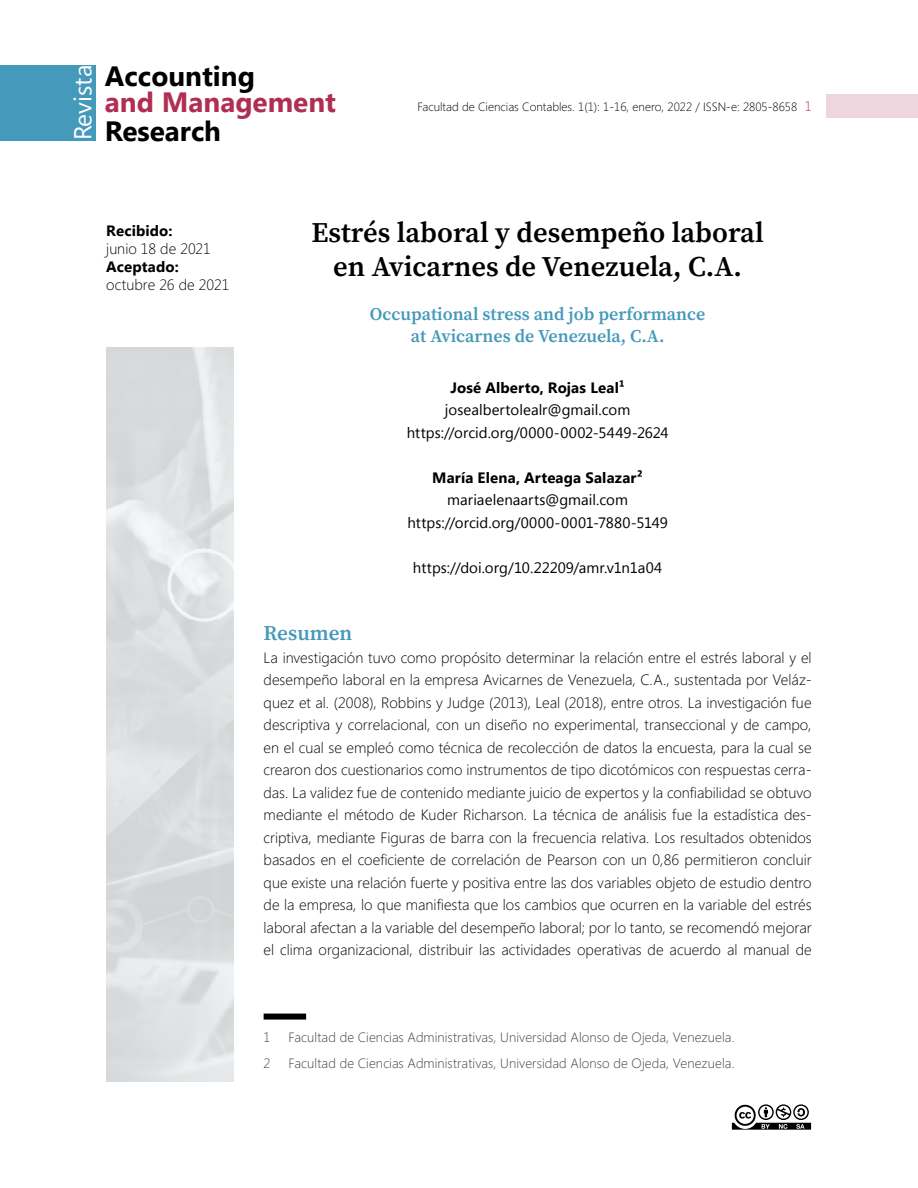
<style>
.page{position:relative;width:918px;height:1188px;background:#fff}
.page>*{position:absolute;margin:0;border:0;box-sizing:border-box;transform-origin:0 0}
.t1{font:28.5px/34.2px "Source Serif Variable";color:#000;text-align:center}
.t2{font:700 27.9px "Segoe UI";color:#000}
.t3{font:700 27.9px "Segoe UI";color:#b02e54}
.t4{font:24.45px "Segoe UI";color:#fff}
.t5{font:21px "Source Serif Variable";letter-spacing:-.005em;color:#4599ba}
.t6{font:18px/22.5px "Source Serif Variable";color:#4599ba;text-align:center}
.t7{font:300 15px/22.5px "Segoe";color:#000;text-align:justify}
.t8{font:15px/22.5px "Segoe UI";letter-spacing:.005em;color:#000;text-align:center}
.t9{font:700 15px "Segoe UI";letter-spacing:.01em;color:#000}
.t10{font:300 13.5px "Segoe";letter-spacing:.005em;color:#414042}
.t11{font:300 12px "Segoe";color:#000}
.s1{font-size:13.5px;color:#b12f55}
</style>
<div class="page">
<svg style="left:731px;top:1104px;width:81px;height:26px"></svg>
<div style="left:827px;top:94px;width:91px;height:24px;background:#efd5dd"></div>
<div style="left:0;top:65px;width:96px;height:76px;background:#4599ba"></div>
<div style="left:264px;top:1014px;width:42px;height:6px;background:#000"></div>
<h3 class="t4" style="left:66px;top:140px;width:77px;rotate:-90deg">Revista</h3>
<h2 class="t2" style="left:105px;top:56px;width:152px">Accounting</h2>
<h2 class="t3" style="left:105px;top:83px;width:233px">and Management</h2>
<h2 class="t2" style="left:105px;top:111px;width:118px">Research</h2>
<p class="t11" style="left:418px;top:100px;width:396px">Facultad de Ciencias Contables. 1(1): 1-16, enero, 2022 / ISSN-e: 2805-8658 <span class="s1">1</span></p>
<p class="t9" style="left:106px;top:220px;width:68px">Recibido:</p>
<p class="t7" style="left:106px;top:237px;width:106px">junio 18 de 2021</p>
<p class="t9" style="left:106px;top:256px;width:74px">Aceptado:</p>
<p class="t7" style="left:106px;top:273px;width:125px">octubre 26 de 2021</p>
<h1 class="t1" style="left:311px;top:215px;width:454px">Estrés laboral y desempeño laboral en Avicarnes de Venezuela, C.A.</h1>
<p class="t6" style="left:370px;top:303px;width:337px">Occupational stress and job performance at Avicarnes de Venezuela, C.A.</p>
<p class="t9" style="left:450px;top:377px;width:176px">José Alberto, Rojas Leal1</p>
<p class="t8" style="left:407px;top:398px;width:263px">josealbertolealr@gmail.com https://orcid.org/0000-0002-5449-2624</p>
<p class="t9" style="left:432px;top:467px;width:212px">María Elena, Arteaga Salazar2</p>
<p class="t8" style="left:407px;top:488px;width:262px">mariaelenaarts@gmail.com https://orcid.org/0000-0001-7880-5149</p>
<p class="t8" style="left:413px;top:556px;width:251px">https://doi.org/10.22209/amr.v1n1a04</p>
<h3 class="t5" style="left:264px;top:619px;width:90px">Resumen</h3>
<p class="t7" style="left:264px;top:646px;width:550px">La investigación tuvo como propósito determinar la relación entre el estrés laboral y el desempeño laboral en la empresa Avicarnes de Venezuela, C.A., sustentada por Veláz&shy;quez et al. (2008), Robbins y Judge (2013), Leal (2018), entre otros. La investigación fue descriptiva y correlacional, con un diseño no experimental, transeccional y de campo, en el cual se empleó como técnica de recolección de datos la encuesta, para la cual se crearon dos cuestionarios como instrumentos de tipo dicotómicos con respuestas cerra&shy;das. La validez fue de contenido mediante juicio de expertos y la confiabilidad se obtuvo mediante el método de Kuder Richarson. La técnica de análisis fue la estadística des&shy;criptiva, mediante Figuras de barra con la frecuencia relativa. Los resultados obtenidos basados en el coeficiente de correlación de Pearson con un 0,86 permitieron concluir que existe una relación fuerte y positiva entre las dos variables objeto de estudio dentro de la empresa, lo que manifiesta que los cambios que ocurren en la variable del estrés laboral afectan a la variable del desempeño laboral; por lo tanto, se recomendó mejorar el clima organizacional, distribuir las actividades operativas de acuerdo al manual de</p>
<p class="t10" style="left:264px;top:1030px;width:8px">1</p>
<p class="t10" style="left:289px;top:1030px;width:448px">Facultad de Ciencias Administrativas, Universidad Alonso de Ojeda, Venezuela.</p>
<p class="t10" style="left:264px;top:1055px;width:8px">2</p>
<p class="t10" style="left:289px;top:1055px;width:448px">Facultad de Ciencias Administrativas, Universidad Alonso de Ojeda, Venezuela.</p>
</div>
